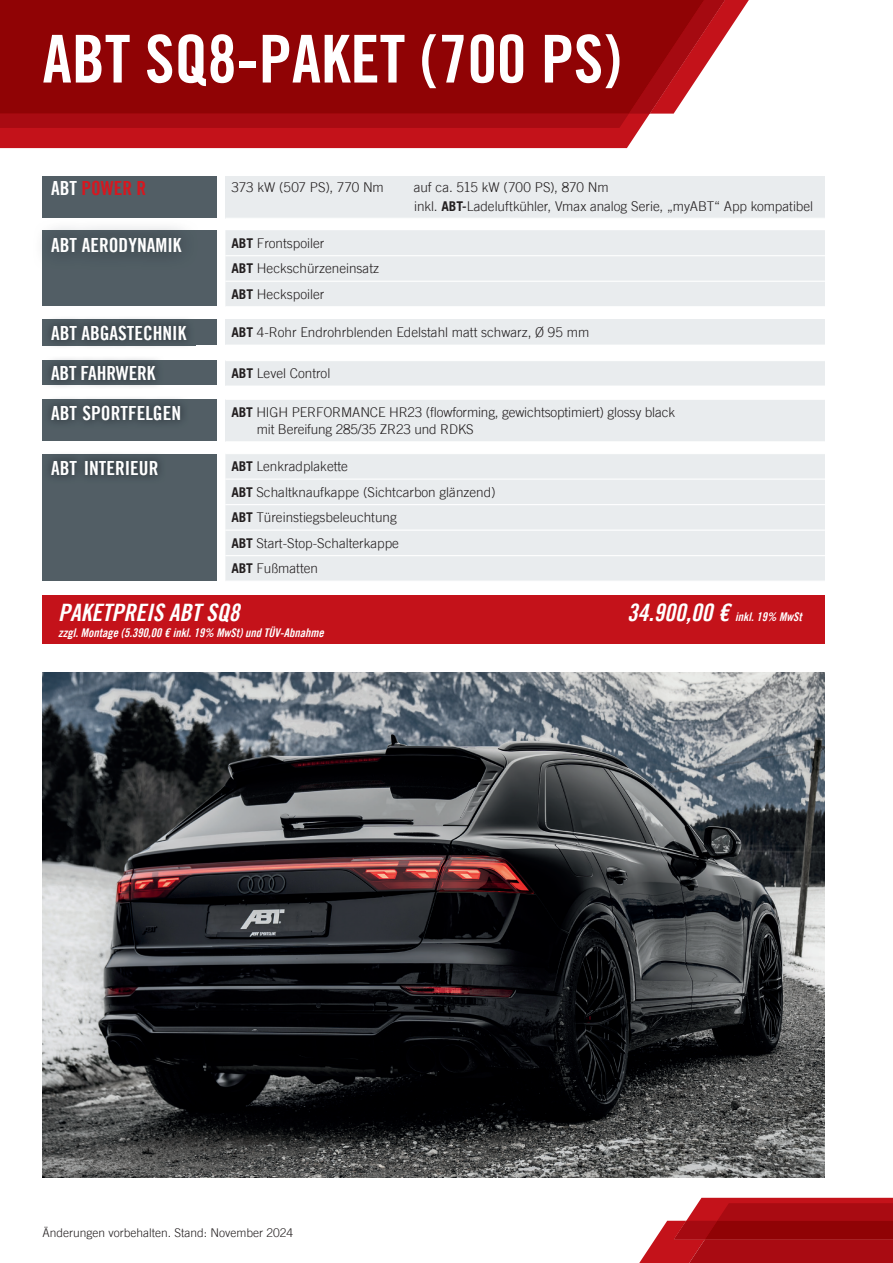
<style>
.page{position:relative;width:893px;height:1263px;background:#fff}
.page>*{position:absolute;margin:0;border:0;box-sizing:border-box;transform-origin:0 0}
.t1{font:66px "Trade Gothic LT Bold Cond Twenty";color:#fff}
.t2{font:24px "Trade Gothic LT Bold Cond Twenty Obl";color:#fff}
.t3{font:19.5px "Trade Gothic LT Bold Cond Twenty";color:#fff}
.t4{font:19.5px "Trade Gothic LT Bold Cond Twenty";color:#d7171f}
.t5{font:300 13.5px/25.5px "Trade Gothic LT";color:#231f20}
.t6{font:12px "Trade Gothic LT Bold Cond Twenty Obl";color:#fff}
.t7{font:300 12px "Trade Gothic LT";color:#231f20}
.s1{color:#fff}
.s2{font-weight:700}
.s3{font-size:24px}
</style>
<div class="page">
<div style="left:0;top:128px;width:640px;height:20px;background:#c4121a"></div>
<svg style="left:0;top:0;width:749px;height:128px"></svg>
<div style="left:0;top:0;width:704px;height:114px;background:#900305"></div>
<svg style="left:639px;top:1198px;width:254px;height:65px;background:#b2262c"></svg>
<div style="left:43px;top:176px;width:174px;height:41px;background:#525e65"></div>
<div style="left:225px;top:176px;width:600px;height:42px;background:#e9ecee"></div>
<div style="left:225px;top:230px;width:600px;height:76px;background:#e9ecee"></div>
<hr style="left:225px;top:255px;width:600px;height:1px;background:#fff">
<hr style="left:225px;top:281px;width:600px;height:1px;background:#fff">
<div style="left:43px;top:230px;width:174px;height:76px;background:#525e65"></div>
<img style="left:42px;top:227px;width:139px;height:44px">
<img style="left:43px;top:230px;width:138px;height:41px">
<div style="left:225px;top:320px;width:600px;height:25px;background:#e9ecee"></div>
<div style="left:43px;top:320px;width:174px;height:25px;background:#525e65"></div>
<img style="left:42px;top:318px;width:153px;height:29px">
<img style="left:43px;top:320px;width:152px;height:25px">
<div style="left:225px;top:361px;width:600px;height:25px;background:#e9ecee"></div>
<div style="left:43px;top:360px;width:174px;height:25px;background:#525e65"></div>
<img style="left:42px;top:358px;width:113px;height:29px">
<img style="left:43px;top:360px;width:115px;height:25px">
<div style="left:43px;top:400px;width:174px;height:41px;background:#525e65"></div>
<div style="left:225px;top:399px;width:600px;height:43px;background:#e9ecee"></div>
<hr style="left:225px;top:399px;width:600px;height:1px;background:#fff">
<hr style="left:225px;top:441px;width:600px;height:1px;background:#fff">
<img style="left:42px;top:398px;width:147px;height:31px">
<img style="left:43px;top:400px;width:146px;height:29px">
<div style="left:43px;top:454px;width:174px;height:126px;background:#525e65"></div>
<img style="left:42px;top:454px;width:1px;height:31px">
<div style="left:225px;top:454px;width:600px;height:127px;background:#e9ecee"></div>
<hr style="left:225px;top:478px;width:600px;height:2px;background:#fff">
<hr style="left:225px;top:504px;width:600px;height:1px;background:#fff">
<hr style="left:225px;top:530px;width:600px;height:1px;background:#fff">
<hr style="left:225px;top:555px;width:600px;height:1px;background:#fff">
<div style="left:43px;top:595px;width:782px;height:49px;background:#c4121a"></div>
<img style="left:43px;top:673px;width:782px;height:505px">
<h1 class="t1" style="left:43px;top:19px;width:581px">ABT SQ8-PAKET (700 PS)</h1>
<h3 class="t4" style="left:51px;top:177px;width:97px"><span class="s1">ABT</span> POWER R</h3>
<p class="t5" style="left:231px;top:174px;width:154px">373 kW (507 PS), 770 Nm</p>
<p class="t5" style="left:414px;top:177px;width:401px;line-height:19.5px">auf ca. 515 kW (700 PS), 870 Nm<br>inkl. <span class="s2">ABT-</span>Ladeluftkühler, Vmax analog Serie, „myABT“ App kompatibel</p>
<p class="t5" style="left:231px;top:230px;width:149px"><span class="s2">ABT</span> Frontspoiler<br><span class="s2">ABT</span> Heckschürzeneinsatz<br><span class="s2">ABT</span> Heckspoiler</p>
<h3 class="t3" style="left:51px;top:233px;width:132px">ABT AERODYNAMIK</h3>
<h3 class="t3" style="left:51px;top:321px;width:137px">ABT ABGASTECHNIK</h3>
<p class="t5" style="left:231px;top:320px;width:359px"><span class="s2">ABT</span> 4-Rohr Endrohrblenden Edelstahl matt schwarz, Ø 95 mm</p>
<h3 class="t3" style="left:51px;top:361px;width:106px">ABT FAHRWERK</h3>
<p class="t5" style="left:231px;top:360px;width:101px"><span class="s2">ABT</span> Level Control</p>
<p class="t5" style="left:257px;top:404px;width:420px;line-height:16.2px;text-indent:-25px"><span class="s2">ABT</span> HIGH PERFORMANCE HR23 (flowforming, gewichtsoptimiert) glossy black mit Bereifung 285/35 ZR23 und RDKS</p>
<h3 class="t3" style="left:51px;top:401px;width:132px">ABT SPORTFELGEN</h3>
<h3 class="t3" style="left:51px;top:456px;width:109px">ABT INTERIEUR</h3>
<p class="t5" style="left:231px;top:453px;width:266px"><span class="s2">ABT</span> Lenkradplakette<br><span class="s2">ABT</span> Schaltknaufkappe (Sichtcarbon glänzend)<br><span class="s2">ABT</span> Türeinstiegsbeleuchtung<br><span class="s2">ABT</span> Start-Stop-Schalterkappe<br><span class="s2">ABT</span> Fußmatten</p>
<h2 class="t2" style="left:58px;top:598px;width:183px">PAKETPREIS ABT SQ8</h2>
<p class="t6" style="left:627px;top:609px;width:176px"><span class="s3">34.900,00 €</span> inkl. 19% MwSt</p>
<p class="t6" style="left:58px;top:625px;width:267px">zzgl. Montage (5.390,00 € inkl. 19% MwSt) und TÜV-Abnahme</p>
<p class="t7" style="left:43px;top:1226px;width:252px">Änderungen vorbehalten. Stand: November 2024</p>
</div>
